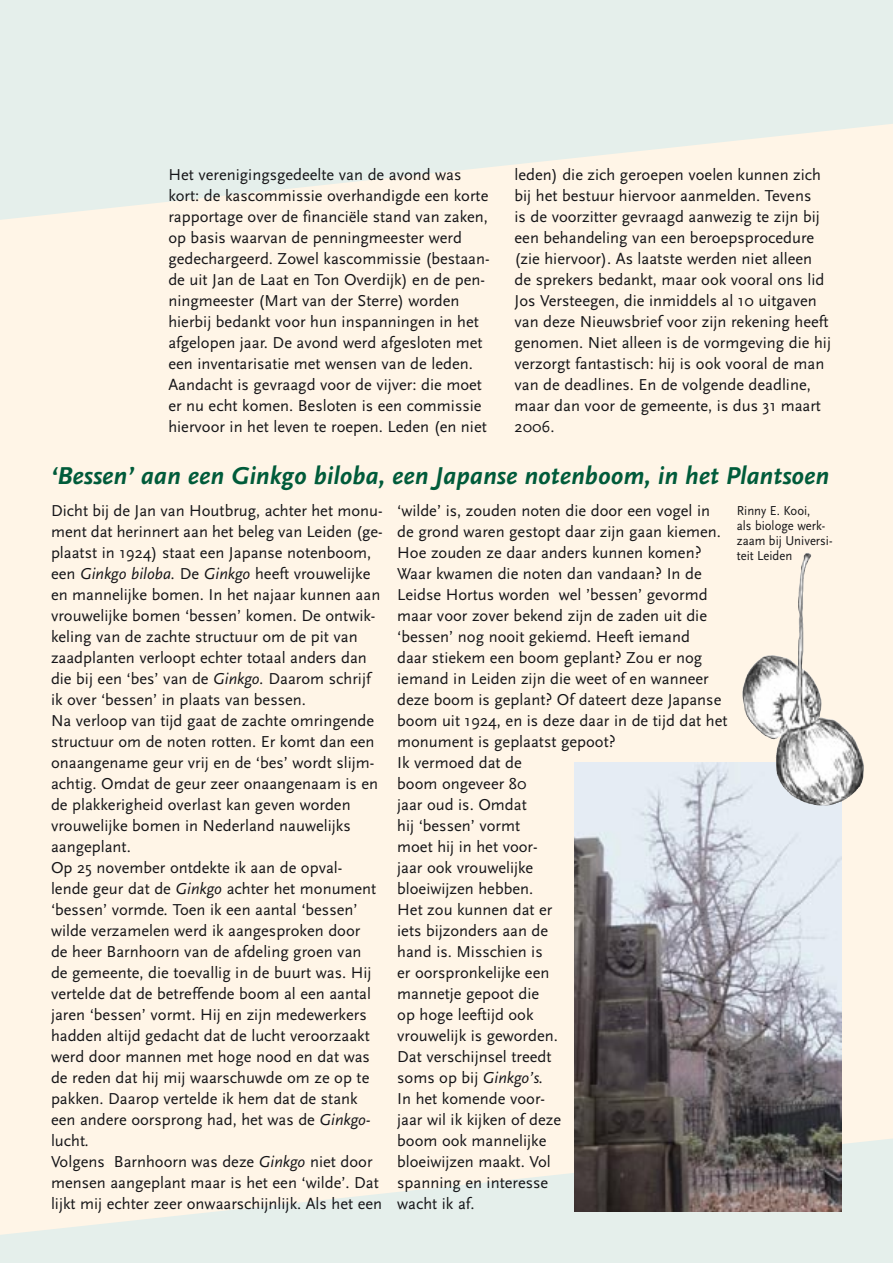
<style>
.page{position:relative;width:893px;height:1263px;background:#fff5e7}
.page>*{position:absolute;margin:0;border:0;box-sizing:border-box;transform-origin:0 0}
.t1{font:italic 700 25.5px "Scala Sans";color:#005b3a}
.t2{font:16.5px/21px "Scala Sans";color:#151518}
.t3{font:13.5px/15px "Scala Sans";color:#151518;scale:.94 1}
.s1{font-style:italic}
</style>
<div class="page">
<svg style="left:0;top:1136px;width:893px;height:127px;fill:#e5efeb"></svg>
<svg style="left:0;top:0;width:893px;height:220px;fill:#e5efeb"></svg>
<img style="left:574px;top:762px;width:267px;height:450px">
<img style="left:795px;top:553px;width:62px;height:191px">
<p class="t2" style="left:168px;top:164px;width:323px">Het verenigingsgedeelte van de avond was kort: de kascommissie overhandigde een korte rapportage over de financiële stand van zaken, op basis waarvan de penningmeester werd gedechargeerd. Zowel kascommissie (bestaan&shy;de uit Jan de Laat en Ton Overdijk) en de pen&shy;ningmeester (Mart van der Sterre) worden hierbij bedankt voor hun inspanningen in het afgelopen jaar. De avond werd afgesloten met een inventarisatie met wensen van de leden.<br>Aandacht is gevraagd voor de vijver: die moet er nu echt komen. Besloten is een commissie hiervoor in het leven te roepen. Leden (en niet</p>
<p class="t2" style="left:514px;top:164px;width:318px">leden) die zich geroepen voelen kunnen zich bij het bestuur hiervoor aanmelden. Tevens<br>is de voorzitter gevraagd aanwezig te zijn bij een behandeling van een beroepsprocedure (zie hiervoor). As laatste werden niet alleen de sprekers bedankt, maar ook vooral ons lid Jos Versteegen, die inmiddels al 10 uitgaven van deze Nieuwsbrief voor zijn rekening heeft genomen. Niet alleen is de vormgeving die hij verzorgt fantastisch: hij is ook vooral de man van de deadlines. En de volgende deadline, maar dan voor de gemeente, is dus 31 maart 2006.</p>
<h1 class="t1" style="left:51px;top:461px;width:780px">‘Bessen’ aan een Ginkgo biloba, een Japanse notenboom, in het Plantsoen</h1>
<p class="t3" style="left:737px;top:504px;width:103px">Rinny E. Kooi,<br>als biologe werk&shy;zaam bij Universi&shy;teit Leiden</p>
<p class="t2" style="left:51px;top:500px;width:333px">Dicht bij de Jan van Houtbrug, achter het monu&shy;ment dat herinnert aan het beleg van Leiden (ge&shy;plaatst in 1924) staat een Japanse notenboom, een <span class="s1">Ginkgo biloba.</span> De <span class="s1">Ginkgo</span> heeft vrouwelijke en mannelijke bomen. In het najaar kunnen aan vrouwelijke bomen ‘bessen’ komen. De ontwik&shy;keling van de zachte structuur om de pit van zaadplanten verloopt echter totaal anders dan die bij een ‘bes’ van de <span class="s1">Ginkgo.</span> Daarom schrijf ik over ‘bessen’ in plaats van bessen.<br>Na verloop van tijd gaat de zachte omringende structuur om de noten rotten. Er komt dan een onaangename geur vrij en de ‘bes’ wordt slijm&shy;achtig. Omdat de geur zeer onaangenaam is en de plakkerigheid overlast kan geven worden vrouwelijke bomen in Nederland nauwelijks aangeplant.<br>Op 25 november ontdekte ik aan de opval&shy;lende geur dat de <span class="s1">Ginkgo</span> achter het monument ‘bessen’ vormde<span class="s1">.</span> Toen ik een aantal ‘bessen’ wilde verzamelen werd ik aangesproken door<br>de heer Barnhoorn van de afdeling groen van<br>de gemeente, die toevallig in de buurt was. Hij vertelde dat de betreffende boom al een aantal jaren ‘bessen’ vormt. Hij en zijn medewerkers hadden altijd gedacht dat de lucht veroorzaakt werd door mannen met hoge nood en dat was de reden dat hij mij waarschuwde om ze op te pakken. Daarop vertelde ik hem dat de stank een andere oorsprong had, het was de <span class="s1">Ginkgo&shy;</span>lucht<span class="s1">.<br></span>Volgens Barnhoorn was deze <span class="s1">Ginkgo</span> niet door mensen aangeplant maar is het een ‘wilde’. Dat lijkt mij echter zeer onwaarschijnlijk. Als het een</p>
<p class="t2" style="left:397px;top:500px;width:332px">‘wilde’ is, zouden noten die door een vogel in de grond waren gestopt daar zijn gaan kiemen.<br>Hoe zouden ze daar anders kunnen komen?<br>Waar kwamen die noten dan vandaan? In de<br>Leidse Hortus worden wel ’bessen’ gevormd maar voor zover bekend zijn de zaden uit die ‘bessen’ nog nooit gekiemd. Heeft iemand<br>daar stiekem een boom geplant? Zou er nog iemand in Leiden zijn die weet of en wanneer deze boom is geplant? Of dateert deze Japanse boom uit 1924, en is deze daar in de tijd dat het monument is geplaatst gepoot?<br>Ik vermoed dat de<br>boom ongeveer 80<br>jaar oud is. Omdat<br>hij ‘bessen’ vormt<br>moet hij in het voor-<br>jaar ook vrouwelijke<br>bloeiwijzen hebben.<br>Het zou kunnen dat er<br>iets bijzonders aan de<br>hand is. Misschien is<br>er oorspronkelijke een<br>mannetje gepoot die<br>op hoge leeftijd ook<br>vrouwelijk is geworden.<br>Dat verschijnsel treedt<br>soms op bij <span class="s1">Ginkgo’s.<br></span>In het komende voor-<br>jaar wil ik kijken of deze<br>boom ook mannelijke<br>bloeiwijzen maakt. Vol<br>spanning en interesse<br>wacht ik af.</p>
</div>
